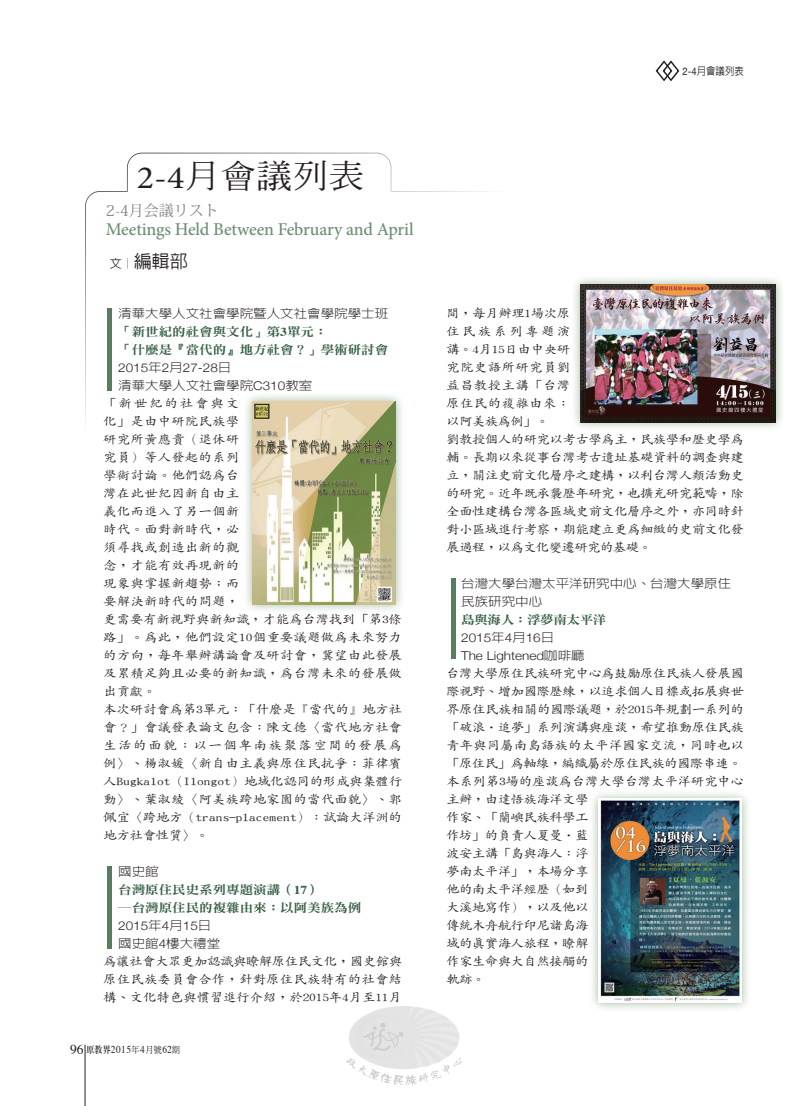
<style>
.page{position:relative;width:808px;height:1106px;background:#fff}
.page>*{position:absolute;margin:0;border:0;box-sizing:border-box;transform-origin:0 0}
.t1{font:500 32.4px "AR Ming B5";color:#231f20;scale:1.11 1}
.t2{font:500 18px "Minion Pro";letter-spacing:-.01em;color:#6c8e71}
.t3{font:500 18px "AR Hei B5";color:#231f20}
.t4{font:15px "Koz Min Pro";color:#808285}
.t5{font:500 12.15px/18px "AR Kai B5";letter-spacing:-.045em;color:#231f20;scale:1.11 1}
.t6{font:500 12.15px/18px "AR Kai B5";letter-spacing:.005em;color:#231f20;scale:1.11 1}
.t7{font:300 12.15px/18px "AR Hei B5";color:#231f20;scale:1.11 1}
.t8{font:500 12.15px/18px "AR Kai B5";letter-spacing:-.02em;color:#231f20;text-align:justify;scale:1.11 1}
.t9{font:12.15px/17.7px "DF Ming Std W9";color:#365f45;scale:1.11 1}
.t10{font:300 12.15px/18px "Helvetica Neue";color:#231f20;scale:1.11 1}
.t11{font:12.15px "DF Ming Std W9";letter-spacing:-.025em;color:#365f45;scale:1.11 1}
.t12{font:10.5px "Times";letter-spacing:.05em;color:#231f20;scale:.9 1}
.t13{font:500 10.5px "AR Hei B5";color:#231f20;scale:.9 1}
.s1{font-family:"Helvetica Neue";font-weight:400}
.s2{font-family:"Minion Pro";font-weight:400}
.s3{font-size:12px}
.s4{font-family:"Times";font-weight:700}
.s5{font-family:"AR Hei B5"}
.s6{font-family:"Helvetica Neue"}
.s7{font-size:13.5px}
.s8{font-family:"AR Ming B5";font-weight:800;font-size:9px}
.s9{font-family:"DF Ming Std W5";font-size:9px}
</style>
<div class="page">
<hr style="left:85px;top:1044px;width:1px;height:62px;background:#231f20">
<svg style="left:85px;top:153px;width:403px;height:268px"></svg>
<hr style="left:108px;top:308px;width:4px;height:83px;background:#577d61">
<hr style="left:108px;top:866px;width:4px;height:82px;background:#577d61">
<hr style="left:451px;top:578px;width:4px;height:81px;background:#577d61">
<svg style="left:655px;top:60px;width:25px;height:22px"></svg>
<div style="left:243px;top:392px;width:162px;height:222px;background:#7fa07d;opacity:.75"></div>
<img style="left:252px;top:402px;width:143px;height:202px">
<div style="left:589px;top:789px;width:162px;height:223px;background:#7fa07d;opacity:.75"></div>
<img style="left:598px;top:799px;width:143px;height:203px">
<div style="left:571px;top:275px;width:214px;height:157px;background:#7fa07d;opacity:.75"></div>
<img style="left:581px;top:285px;width:194px;height:137px">
<img style="left:347px;top:1006px;width:114px;height:78px">
<p class="t13" style="left:682px;top:66px;width:70px"><span class="s1">2-4</span>月會議列表</p>
<h1 class="t1" style="left:137px;top:160px;width:206px"><span class="s2">2-4</span>月會議列表</h1>
<p class="t4" style="left:106px;top:199px;width:115px">2-4月会議リスト</p>
<h2 class="t2" style="left:106px;top:217px;width:309px">Meetings Held Between February and April</h2>
<h2 class="t3" style="left:110px;top:252px;width:79px"><span class="s3">文︱</span>編輯部</h2>
<p class="t7" style="left:118px;top:304px;width:245px">清華大學人文社會學院暨人文社會學院學士班</p>
<p class="t9" style="left:118px;top:322px;width:245px">「新世紀的社會與文化」第<span class="s4">3</span>單元：<br>「什麼是『當代的』地方社會？」學術研討會</p>
<p class="t10" style="left:118px;top:357px;width:103px">2015<span class="s5">年</span>2<span class="s5">月</span>27-28<span class="s5">日</span></p>
<p class="t7" style="left:118px;top:376px;width:176px">清華大學人文社會學院<span class="s6">C310</span>教室</p>
<p class="t6" style="left:103px;top:394px;width:271px">「新世紀的社會與文<br>化」是由中研院民族學<br>研究所黃應貴（退休研<br>究員）等人發起的系列<br>學術討論。他們認為台<br>灣在此世紀因新自由主<br>義化而進入了另一個新<br>時代。面對新時代，必<br>須尋找或創造出新的觀<br>念，才能有效再現新的<br>現象與掌握新趨勢；而<br>要解決新時代的問題，<br>更需要有新視野與新知識，才能為台灣找到「第3條路」。為此，他們設定10個重要議題做為未來努力的方向，每年舉辦講論會及研討會，冀望由此發展及累積足夠且必要的新知識，為台灣未來的發展做出貢獻。<br>本次研討會為第3單元：「什麼是『當代的』地方社會？」會議發表論文包含：陳文德〈當代地方社會生活的面貌：以一個卑南族聚落空間的發展為例〉、楊淑媛〈新自由主義與原住民抗爭：菲律賓人Bugkalot（Ilongot）地域化認同的形成與集體行動〉、葉淑綾〈阿美族跨地家園的當代面貌〉、郭佩宜〈跨地方（trans-placement）：試論大洋洲的地方社會性質〉。</p>
<p class="t7" style="left:118px;top:862px;width:38px">國史館</p>
<p class="t9" style="left:118px;top:880px;width:220px">台灣原住民史系列專題演講（<span class="s4">17</span>）<br>─台灣原住民的複雜由來：以阿美族為例</p>
<p class="t10" style="left:118px;top:915px;width:85px">2015<span class="s5">年</span>4<span class="s5">月</span>15<span class="s5">日</span></p>
<p class="t7" style="left:118px;top:934px;width:93px">國史館<span class="s6">4</span>樓大禮堂</p>
<p class="t8" style="left:103px;top:952px;width:271px">為讓社會大眾更加認識與瞭解原住民文化，國史館與原住民族委員會合作，針對原住民族特有的社會結構、文化特色與慣習進行介紹，於2015年4月至11月</p>
<p class="t12" style="left:70px;top:1039px;width:124px"><span class="s7">96</span> <span class="s8">原教界</span>2015<span class="s9">年</span>4<span class="s9">月號</span>62<span class="s9">期</span></p>
<p class="t5" style="left:446px;top:304px;width:270px">間，每月辦理1場次原<br>住民族系列專題演<br>講。4月15日由中央研<br>究院史語所研究員劉<br>益昌教授主講「台灣<br>原住民的複雜由來：<br>以阿美族為例」。<br>劉教授個人的研究以考古學為主，民族學和歷史學為輔。長期以來從事台灣考古遺址基礎資料的調查與建立，關注史前文化層序之建構，以利台灣人類活動史的研究。近年既承襲歷年研究，也擴充研究範疇，除全面性建構台灣各區域史前文化層序之外，亦同時針對小區域進行考察，期能建立更為細緻的史前文化發展過程，以為文化變遷研究的基礎。</p>
<p class="t7" style="left:461px;top:574px;width:245px">台灣大學台灣太平洋研究中心、台灣大學原住民族研究中心</p>
<p class="t11" style="left:461px;top:612px;width:132px">島與海人：浮夢南太平洋</p>
<p class="t10" style="left:461px;top:627px;width:113px">2015<span class="s5">年</span>4<span class="s5">月</span>16<span class="s5">日<br></span>The Lightened<span class="s5">咖啡廳</span></p>
<p class="t5" style="left:446px;top:664px;width:270px">台灣大學原住民族研究中心為鼓勵原住民族人發展國際視野、增加國際歷練，以追求個人目標或拓展與世界原住民族相關的國際議題，於2015年規劃一系列的「破浪‧追夢」系列演講與座談，希望推動原住民族青年與同屬南島語族的太平洋國家交流，同時也以「原住民」為軸線，編織屬於原住民族的國際串連。本系列第3場的座談為台灣大學台灣太平洋研究中心主辦，由達悟族海洋文學<br>作家、「蘭嶼民族科學工<br>作坊」的負責人夏曼‧藍<br>波安主講「島與海人：浮<br>夢南太平洋」，本場分享<br>他的南太平洋經歷（如到<br>大溪地寫作），以及他以<br>傳統木舟航行印尼諸島海<br>域的真實海人旅程，瞭解<br>作家生命與大自然接觸的<br>軌跡。</p>
</div>
